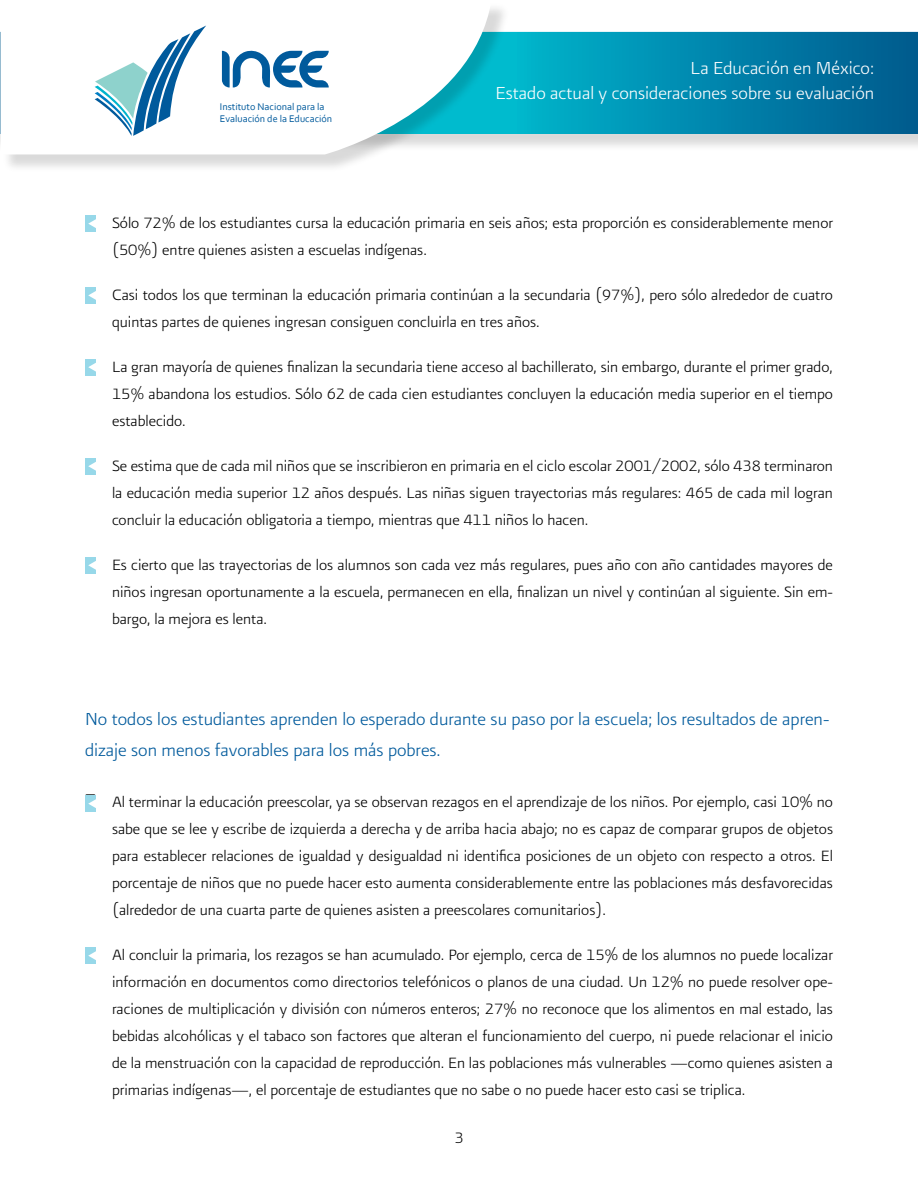
<style>
.page{position:relative;width:918px;height:1188px;background:#fff}
.page>*{position:absolute;margin:0;border:0;box-sizing:border-box;transform-origin:0 0}
.t1{font:21px/31.5px "Presidencia Fina";color:#005a9c}
.t2{font:21px/25.2px "Presidencia Fina CC";color:#fff;text-align:right}
.t3{font:18px/27px "Presidencia Fina";color:#000;text-align:justify}
.t4{font:10.2px "Corbel";color:#005a9c}
.t5{font:10.05px "Corbel";color:#005a9c}
</style>
<div class="page">
<div style="left:11px;top:34px;width:907px;height:118px;background:#000;opacity:.15"></div>
<svg style="left:510px;top:32px;width:408px;height:102px;background:#0087ad"></svg>
<div style="left:3px;top:2px;width:507px;height:171px;background:#000;opacity:.15"></div>
<svg style="left:0;top:2px;width:492px;height:152px"></svg>
<svg style="left:95px;top:26px;width:111px;height:110px"></svg>
<svg style="left:222px;top:48px;width:107px;height:40px"></svg>
<div style="left:85px;top:215px;width:10px;height:17px;background:#97d8e9"></div>
<div style="left:85px;top:287px;width:10px;height:17px;background:#97d8e9"></div>
<div style="left:85px;top:359px;width:10px;height:16px;background:#97d8e9"></div>
<div style="left:85px;top:458px;width:10px;height:17px;background:#97d8e9"></div>
<div style="left:85px;top:557px;width:10px;height:17px;background:#97d8e9"></div>
<div style="left:85px;top:795px;width:10px;height:17px;background:#97d8e9"></div>
<div style="left:85px;top:947px;width:10px;height:17px;background:#97d8e9"></div>
<svg style="left:88px;top:219px;width:8px;height:10px"></svg>
<svg style="left:88px;top:290px;width:8px;height:11px"></svg>
<svg style="left:88px;top:362px;width:8px;height:11px"></svg>
<svg style="left:88px;top:461px;width:8px;height:11px"></svg>
<svg style="left:88px;top:560px;width:8px;height:11px"></svg>
<svg style="left:88px;top:799px;width:8px;height:10px"></svg>
<svg style="left:88px;top:951px;width:8px;height:10px"></svg>
<p class="t4" style="left:220px;top:100px;width:106px">Instituto Nacional para la</p>
<p class="t5" style="left:220px;top:112px;width:114px">Evaluación de la Educación</p>
<p class="t2" style="left:495px;top:55px;width:380px">La Educación en México:<br>Estado actual y consideraciones sobre su evaluación</p>
<p class="t3" style="left:112px;top:209px;width:722px;text-indent:-27px">• Sólo 72% de los estudiantes cursa la educación primaria en seis años; esta proporción es considerablemente menor (50%) entre quienes asisten a escuelas indígenas.</p>
<p class="t3" style="left:112px;top:281px;width:722px;text-indent:-27px">• Casi todos los que terminan la educación primaria continúan a la secundaria (97%), pero sólo alrededor de cuatro quintas partes de quienes ingresan consiguen concluirla en tres años.</p>
<p class="t3" style="left:112px;top:353px;width:723px;text-indent:-27px">• La gran mayoría de quienes finalizan la secundaria tiene acceso al bachillerato, sin embargo, durante el primer grado, 15% abandona los estudios. Sólo 62 de cada cien estudiantes concluyen la educación media superior en el tiempo establecido.</p>
<p class="t3" style="left:112px;top:452px;width:722px;text-indent:-27px">• Se estima que de cada mil niños que se inscribieron en primaria en el ciclo escolar 2001/2002, sólo 438 terminaron la educación media superior 12 años después. Las niñas siguen trayectorias más regulares: 465 de cada mil logran concluir la educación obligatoria a tiempo, mientras que 411 niños lo hacen.</p>
<p class="t3" style="left:112px;top:551px;width:723px;text-indent:-27px">• Es cierto que las trayectorias de los alumnos son cada vez más regulares, pues año con año cantidades mayores de niños ingresan oportunamente a la escuela, permanecen en ella, finalizan un nivel y continúan al siguiente. Sin em&shy;bargo, la mejora es lenta.</p>
<p class="t1" style="left:85px;top:702px;width:746px">No todos los estudiantes aprenden lo esperado durante su paso por la escuela; los resultados de apren&shy;dizaje son menos favorables para los más pobres.</p>
<p class="t3" style="left:112px;top:788px;width:723px;text-indent:-27px">• Al terminar la educación preescolar, ya se observan rezagos en el aprendizaje de los niños. Por ejemplo, casi 10% no sabe que se lee y escribe de izquierda a derecha y de arriba hacia abajo; no es capaz de comparar grupos de objetos para establecer relaciones de igualdad y desigualdad ni identifica posiciones de un objeto con respecto a otros. El porcentaje de niños que no puede hacer esto aumenta considerablemente entre las poblaciones más desfavorecidas (alrededor de una cuarta parte de quienes asisten a preescolares comunitarios).</p>
<p class="t3" style="left:112px;top:941px;width:722px;text-indent:-27px">• Al concluir la primaria, los rezagos se han acumulado. Por ejemplo, cerca de 15% de los alumnos no puede localizar información en documentos como directorios telefónicos o planos de una ciudad. Un 12% no puede resolver ope&shy;raciones de multiplicación y división con números enteros; 27% no reconoce que los alimentos en mal estado, las bebidas alcohólicas y el tabaco son factores que alteran el funcionamiento del cuerpo, ni puede relacionar el inicio de la menstruación con la capacidad de reproducción. En las poblaciones más vulnerables —como quienes asisten a primarias indígenas—, el porcentaje de estudiantes que no sabe o no puede hacer esto casi se triplica.</p>
<p class="t3" style="left:454px;top:1124px;width:11px">3</p>
</div>
